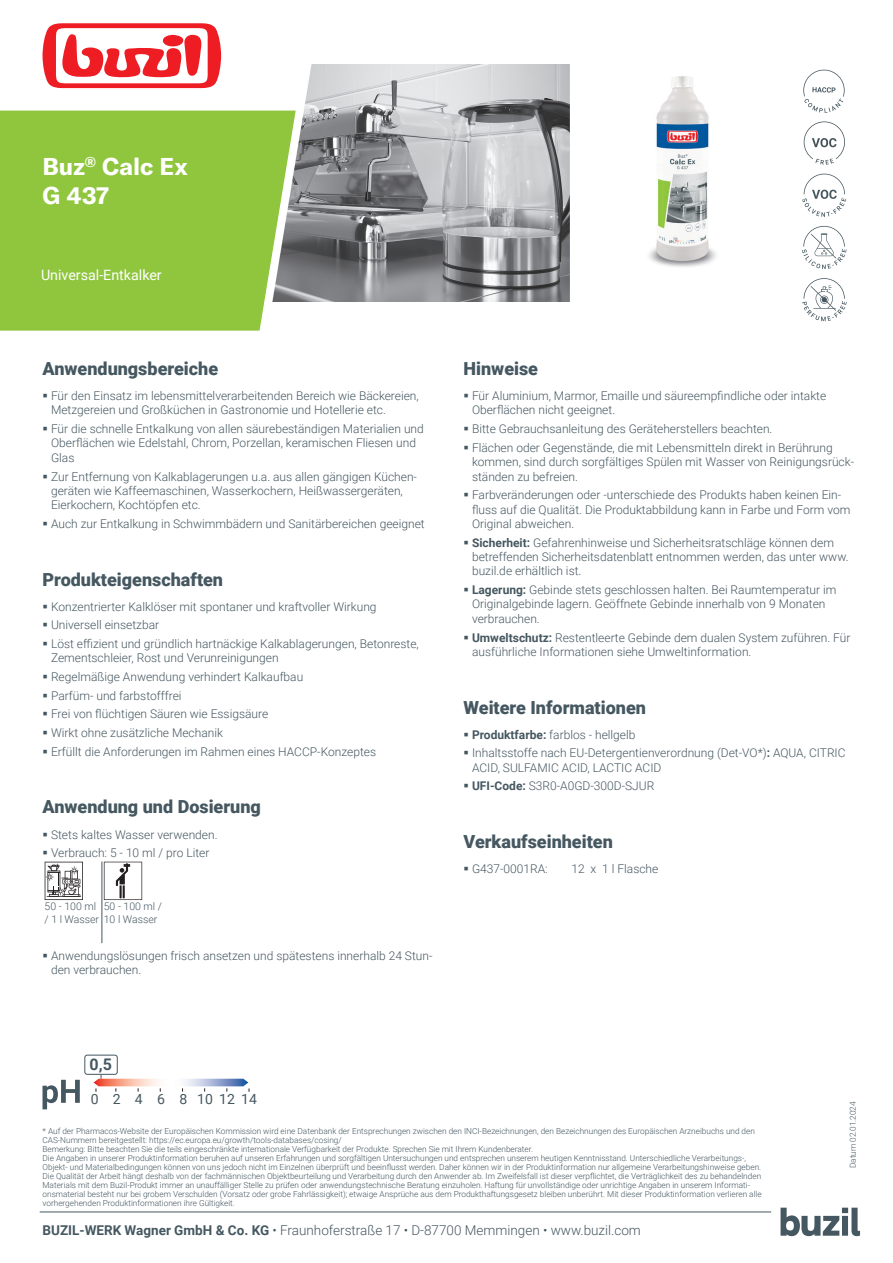
<style>
.page{position:relative;width:893px;height:1263px;background:#fff}
.page>*{position:absolute;margin:0;border:0;box-sizing:border-box;transform-origin:0 0}
.t1{font:700 24px/28.8px "GT America LCG";color:#fff}
.t2{font:900 18px "Roboto";color:#455760}
.t3{font:700 16.05px "Roboto";color:#455760}
.t4{font:14.25px "Roboto";color:#fff}
.t5{font:13.95px "Roboto";color:#455760}
.t6{font:300 13.5px "Roboto";color:#455760}
.t7{font:300 12px/14.4px "Roboto";color:#455760}
.t8{font:300 10.5px/12.6px "Roboto";color:#455760}
.t9{font:300 8.25px/9px "Roboto";color:#455760}
.s1{font-weight:700}
</style>
<div class="page">
<img style="left:269px;top:64px;width:300px;height:238px">
<svg style="left:803px;top:69px;width:42px;height:44px"></svg>
<svg style="left:804px;top:121px;width:41px;height:44px"></svg>
<svg style="left:802px;top:174px;width:44px;height:43px"></svg>
<svg style="left:802px;top:226px;width:45px;height:43px"></svg>
<svg style="left:802px;top:278px;width:45px;height:43px"></svg>
<svg style="left:43px;top:23px;width:178px;height:65px"></svg>
<div style="left:0;top:111px;width:296px;height:220px;background:#8fc63e"></div>
<svg style="left:45px;top:862px;width:38px;height:38px"></svg>
<svg style="left:104px;top:862px;width:38px;height:38px"></svg>
<hr style="left:102px;top:861px;width:1px;height:82px;background:#455760">
<hr style="left:40px;top:1212px;width:731px;height:1px;background:#455760">
<svg style="left:780px;top:1208px;width:80px;height:28px"></svg>
<img style="left:648px;top:76px;width:68px;height:191px">
<svg style="left:43px;top:1080px;width:37px;height:29px"></svg>
<svg style="left:94px;top:1075px;width:156px;height:17px"></svg>
<div style="left:84px;top:1054px;width:34px;height:21px;border:1px solid #455760;border-radius:2px"></div>
<h1 class="t1" style="left:43px;top:152px;width:147px">Buz<sup>®</sup> Calc Ex<br>G 437</h1>
<p class="t4" style="left:41px;top:265px;width:122px">Universal-Entkalker</p>
<h2 class="t2" style="left:43px;top:356px;width:177px">Anwendungsbereiche</h2>
<p class="t7" style="left:51px;top:388px;width:369px;text-indent:-9px">▪ Für den Einsatz im lebensmittelverarbeitenden Bereich wie Bäckereien,<br>Metzgereien und Großküchen in Gastronomie und Hotellerie etc.</p>
<p class="t7" style="left:51px;top:421px;width:374px;text-indent:-9px">▪ Für die schnelle Entkalkung von allen säurebeständigen Materialien und<br>Oberflächen wie Edelstahl, Chrom, Porzellan, keramischen Fliesen und<br>Glas</p>
<p class="t7" style="left:51px;top:469px;width:368px;text-indent:-9px">▪ Zur Entfernung von Kalkablagerungen u.a. aus allen gängigen Küchen&shy;geräten wie Kaffeemaschinen, Wasserkochern, Heißwassergeräten,<br>Eierkochern, Kochtöpfen etc.</p>
<p class="t7" style="left:43px;top:516px;width:384px">▪ Auch zur Entkalkung in Schwimmbädern und Sanitärbereichen geeignet</p>
<h2 class="t2" style="left:43px;top:567px;width:182px">Produkteigenschaften</h2>
<p class="t7" style="left:43px;top:599px;width:336px">▪ Konzentrierter Kalklöser mit spontaner und kraftvoller Wirkung</p>
<p class="t7" style="left:43px;top:617px;width:118px">▪ Universell einsetzbar</p>
<p class="t7" style="left:51px;top:636px;width:369px;text-indent:-9px">▪ Löst effizient und gründlich hartnäckige Kalkablagerungen, Betonreste,<br>Zementschleier, Rost und Verunreinigungen</p>
<p class="t7" style="left:43px;top:669px;width:262px">▪ Regelmäßige Anwendung verhindert Kalkaufbau</p>
<p class="t7" style="left:43px;top:688px;width:141px">▪ Parfüm- und farbstofffrei</p>
<p class="t7" style="left:43px;top:706px;width:227px">▪ Frei von flüchtigen Säuren wie Essigsäure</p>
<p class="t7" style="left:43px;top:725px;width:182px">▪ Wirkt ohne zusätzliche Mechanik</p>
<p class="t7" style="left:43px;top:744px;width:335px">▪ Erfüllt die Anforderungen im Rahmen eines HACCP-Konzeptes</p>
<h2 class="t2" style="left:43px;top:794px;width:220px">Anwendung und Dosierung</h2>
<p class="t7" style="left:43px;top:827px;width:177px">▪ Stets kaltes Wasser verwenden.</p>
<p class="t7" style="left:43px;top:845px;width:168px">▪ Verbrauch: 5 - 10 ml / pro Liter</p>
<p class="t8" style="left:45px;top:900px;width:56px">50 - 100 ml / 1 l Wasser</p>
<p class="t8" style="left:104px;top:900px;width:60px">50 - 100 ml /<br>10 l Wasser</p>
<p class="t7" style="left:51px;top:948px;width:383px;text-indent:-9px">▪ Anwendungslösungen frisch ansetzen und spätestens innerhalb 24 Stun&shy;den verbrauchen.</p>
<h2 class="t2" style="left:463px;top:356px;width:76px">Hinweise</h2>
<p class="t7" style="left:472px;top:388px;width:356px;text-indent:-9px">▪ Für Aluminium, Marmor, Emaille und säureempfindliche oder intakte<br>Oberflächen nicht geeignet.</p>
<p class="t7" style="left:463px;top:421px;width:310px">▪ Bitte Gebrauchsanleitung des Geräteherstellers beachten.</p>
<p class="t7" style="left:472px;top:440px;width:384px;text-indent:-9px">▪ Flächen oder Gegenstände, die mit Lebensmitteln direkt in Berührung kommen, sind durch sorgfältiges Spülen mit Wasser von Reinigungsrück&shy;ständen zu befreien.</p>
<p class="t7" style="left:472px;top:487px;width:380px;text-indent:-9px">▪ Farbveränderungen oder -unterschiede des Produkts haben keinen Ein&shy;fluss auf die Qualität. Die Produktabbildung kann in Farbe und Form vom<br>Original abweichen.</p>
<p class="t7" style="left:472px;top:535px;width:378px;text-indent:-9px">▪ <span class="s1">Sicherheit:</span> Gefahrenhinweise und Sicherheitsratschläge können dem betreffenden Sicherheitsdatenblatt entnommen werden, das unter www. buzil.de erhältlich ist.</p>
<p class="t7" style="left:472px;top:582px;width:366px;text-indent:-9px">▪ <span class="s1">Lagerung:</span> Gebinde stets geschlossen halten. Bei Raumtemperatur im<br>Originalgebinde lagern. Geöffnete Gebinde innerhalb von 9 Monaten verbrauchen.</p>
<p class="t7" style="left:472px;top:630px;width:380px;text-indent:-9px">▪ <span class="s1">Umweltschutz:</span> Restentleerte Gebinde dem dualen System zuführen. Für ausführliche Informationen siehe Umweltinformation.</p>
<h2 class="t2" style="left:463px;top:695px;width:184px">Weitere Informationen</h2>
<p class="t7" style="left:463px;top:727px;width:173px">▪ <span class="s1">Produktfarbe:</span> farblos - hellgelb</p>
<p class="t7" style="left:472px;top:745px;width:375px;text-indent:-9px">▪ Inhaltsstoffe nach EU-Detergentienverordnung (Det-VO*)<span class="s1">:</span> AQUA, CITRIC<br>ACID, SULFAMIC ACID, LACTIC ACID</p>
<p class="t7" style="left:463px;top:778px;width:192px">▪ <span class="s1">UFI-Code:</span> S3R0-A0GD-300D-SJUR</p>
<h2 class="t2" style="left:463px;top:829px;width:151px">Verkaufseinheiten</h2>
<p class="t7" style="left:463px;top:861px;width:86px">▪ G437-0001RA:</p>
<p class="t7" style="left:571px;top:861px;width:88px">12 x 1 l Flasche</p>
<h3 class="t3" style="left:90px;top:1052px;width:24px">0,5</h3>
<p class="t5" style="left:91px;top:1089px;width:168px">0 2 4 6 8 101214</p>
<p class="t9" style="left:43px;top:1126px;width:721px">* Auf der Pharmacos-Website der Europäischen Kommission wird eine Datenbank der Entsprechungen zwischen den INCI-Bezeichnungen, den Bezeichnungen des Europäischen Arzneibuchs und den CAS-Nummern bereitgestellt: https://ec.europa.eu/growth/tools-databases/cosing/<br>Bemerkung: Bitte beachten Sie die teils eingeschränkte internationale Verfügbarkeit der Produkte. Sprechen Sie mit Ihrem Kundenberater.<br>Die Angaben in unserer Produktinformation beruhen auf unseren Erfahrungen und sorgfältigen Untersuchungen und entsprechen unserem heutigen Kenntnisstand. Unterschiedliche Verarbeitungs-, Objekt- und Materialbedingungen können von uns jedoch nicht im Einzelnen überprüft und beeinflusst werden. Daher können wir in der Produktinformation nur allgemeine Verarbeitungshinweise geben.<br>Die Qualität der Arbeit hängt deshalb von der fachmännischen Objektbeurteilung und Verarbeitung durch den Anwender ab. Im Zweifelsfall ist dieser verpflichtet, die Verträglichkeit des zu behandelnden Materials mit dem Buzil-Produkt immer an unauffälliger Stelle zu prüfen oder anwendungstechnische Beratung einzuholen. Haftung für unvollständige oder unrichtige Angaben in unserem Informati&shy;onsmaterial besteht nur bei grobem Verschulden (Vorsatz oder grobe Fahrlässigkeit); etwaige Ansprüche aus dem Produkthaftungsgesetz bleiben unberührt. Mit dieser Produktinformation verlieren alle vorhergehenden Produktinformationen ihre Gültigkeit.</p>
<p class="t6" style="left:43px;top:1221px;width:600px"><span class="s1">BUZIL-WERK Wagner GmbH &amp; Co. KG</span> • Fraunhoferstraße 17 • D-87700 Memmingen • www.buzil.com</p>
<p class="t9" style="left:848px;top:1168px;width:68px;rotate:-90deg">Datum 02.01.2024</p>
</div>
